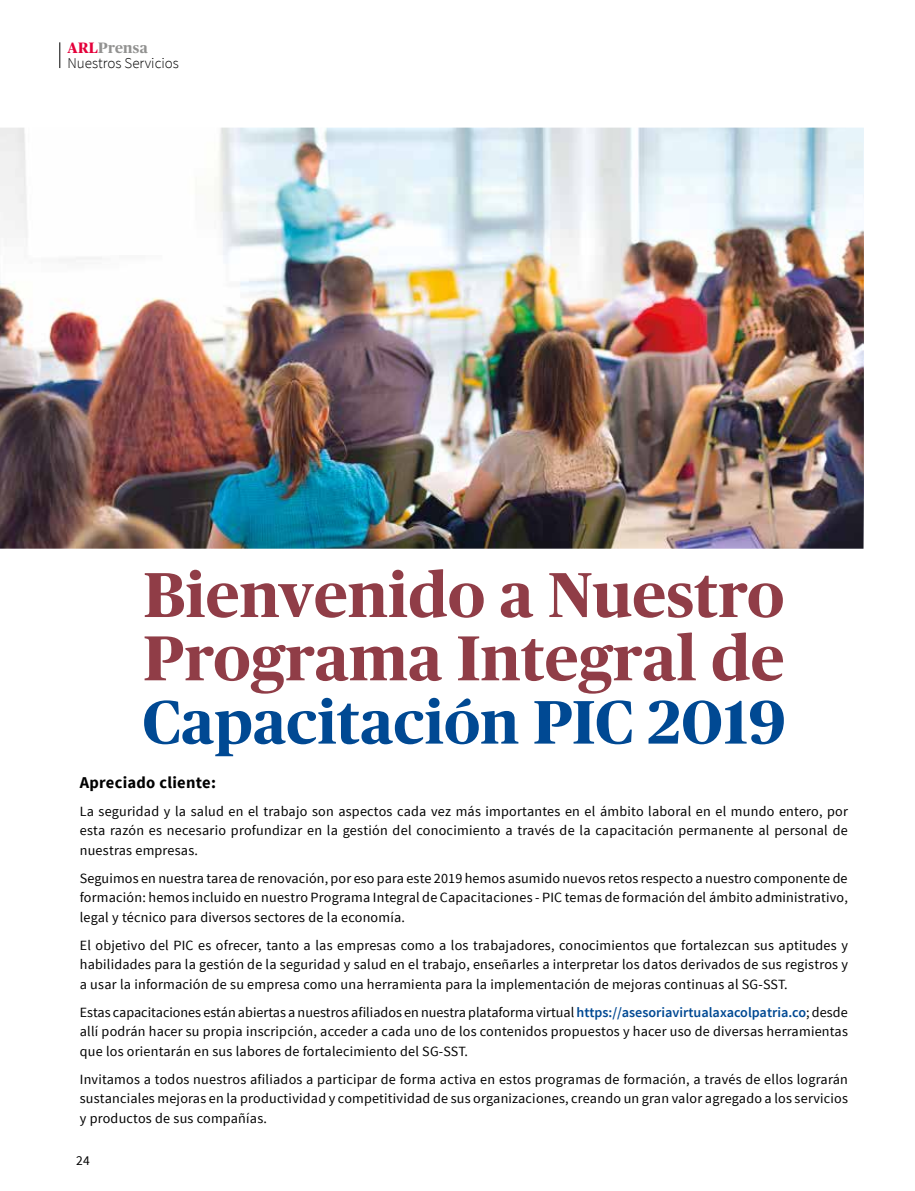
<style>
.page{position:relative;width:915px;height:1191px;background:#fff}
.page>*{position:absolute;margin:0;border:0;box-sizing:border-box;transform-origin:0 0}
.t1{font:700 63.3px/63.3px "Publico Headline";letter-spacing:.01em;color:#903d47}
.t2{font:700 61.2px "Publico Headline";letter-spacing:.01em;color:#004993}
.t3{font:700 16.5px "Source Sans Pro";letter-spacing:.015em;color:#000}
.t4{font:300 15px "Source Sans Pro";color:#000}
.t5{font:700 15px "Publico Headline";letter-spacing:.015em;color:#929291}
.t6{font:14.1px/19.5px "Source Sans Pro";letter-spacing:.015em;color:#000;text-align:justify}
.t7{font:13.5px "Source Sans Pro";color:#000}
.s1{color:#e4003a}
.s2{font-weight:600;color:#004993}
</style>
<div class="page">
<img style="left:0;top:128px;width:863px;height:421px">
<svg style="left:59px;top:42px;width:1px;height:26px"></svg>
<p class="t5" style="left:67px;top:37px;width:82px"><span class="s1">ARL</span>Prensa</p>
<p class="t4" style="left:67px;top:54px;width:113px">Nuestros Servicios</p>
<h1 class="t1" style="left:143px;top:559px;width:642px">Bienvenido a Nuestro<br>Programa Integral de</h1>
<h2 class="t2" style="left:142px;top:678px;width:644px">Capacitación PIC 2019</h2>
<p class="t3" style="left:80px;top:771px;width:138px">Apreciado cliente:</p>
<p class="t6" style="left:80px;top:801px;width:769px">La seguridad y la salud en el trabajo son aspectos cada vez más importantes en el ámbito laboral en el mundo entero, por esta razón es necesario profundizar en la gestión del conocimiento a través de la capacitación permanente al personal de nuestras empresas.</p>
<p class="t6" style="left:80px;top:868px;width:769px">Seguimos en nuestra tarea de renovación, por eso para este 2019 hemos asumido nuevos retos respecto a nuestro componente de formación: hemos incluido en nuestro Programa Integral de Capacitaciones - PIC temas de formación del ámbito administrativo, legal y técnico para diversos sectores de la economía.</p>
<p class="t6" style="left:80px;top:935px;width:769px">El objetivo del PIC es ofrecer, tanto a las empresas como a los trabajadores, conocimientos que fortalezcan sus aptitudes y habilidades para la gestión de la seguridad y salud en el trabajo, enseñ arles a interpretar los datos derivados de sus registros y a usar la información de su empresa como una herramienta para la implementación de mejoras continuas al SG-SST.</p>
<p class="t6" style="left:80px;top:1002px;width:769px">Estas capacitaciones están abiertas a nuestros afiliados en nuestra plataforma virtual <span class="s2">https://asesoriavirtualaxacolpatria.co</span>; desde allí podrán hacer su propia inscripción, acceder a cada uno de los contenidos propuestos y hacer uso de diversas herramientas que los orientarán en sus labores de fortalecimiento del SG-SST.</p>
<p class="t6" style="left:80px;top:1069px;width:769px">Invitamos a todos nuestros afiliados a participar de forma activa en estos programas de formación, a través de ellos lograrán sustanciales mejoras en la productividad y competitividad de sus organizaciones, creando un gran valor agregado a los servicios y productos de sus compañías.</p>
<p class="t7" style="left:76px;top:1152px;width:15px">24</p>
</div>
